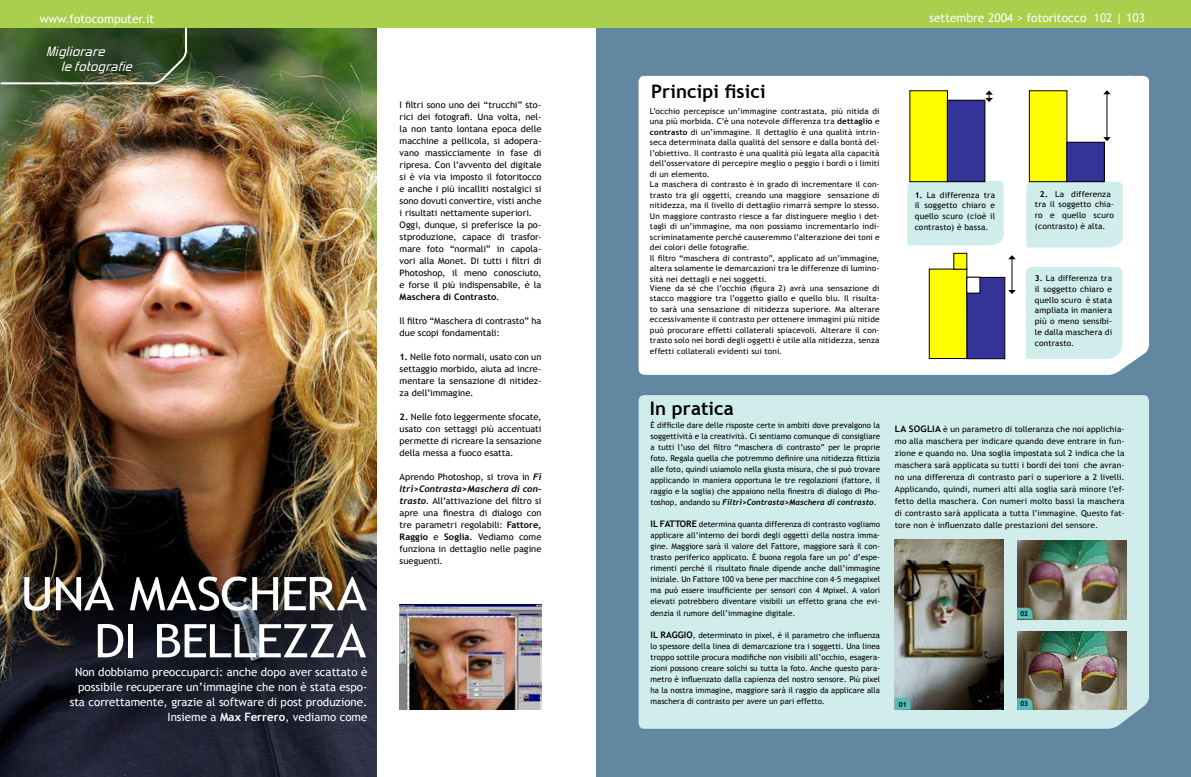
<style>
.page{position:relative;width:1191px;height:777px;background:#fff}
.page>*{position:absolute;margin:0;border:0;box-sizing:border-box;transform-origin:0 0}
.t1{font:46.3px "Trebuchet MS";letter-spacing:-.025em;color:#fff;scale:1.1 1}
.titulos{font:700 18.7px "Trebuchet MS";letter-spacing:.005em;color:#000}
.t2{font:italic 15.9px "Forgotten Futurist";letter-spacing:.03em;color:#fff;scale:1.2 1}
.t3{font:12px "Trebuchet MS";color:#fff}
.sommario{font:11.5px/15px "Trebuchet MS";color:#fff;text-align:right}
.t4{font:9px/12px "Trebuchet MS";color:#000;text-align:justify}
.testo{font:8.2px/10.7px "Trebuchet MS";letter-spacing:.01em;color:#000;text-align:justify}
.Stile_di_paragrafo_1{font:8px/11px "Trebuchet MS";color:#000;text-align:justify}
.testo-2{font:8px/10.5px "Trebuchet MS";letter-spacing:.01em;color:#000;text-align:justify}
.testo-3{font:700 7px "Trebuchet MS";color:#000;scale:.96 1}
.s1{font-weight:700}
.s2{font-family:"Trebuchet";font-weight:700;font-style:italic}
.s3{font-weight:700;font-size:9px}
</style>
<div class="page">
<div style="left:596px;top:28px;width:595px;height:749px;background:#6188a0"></div>
<img style="left:0;top:28px;width:376px;height:749px">
<img style="left:399px;top:605px;width:142px;height:104px">
<svg style="left:638px;top:76px;width:511px;height:299px"></svg>
<div style="left:907px;top:181px;width:96px;height:64px;background:#d0edeb"></div>
<div style="left:1026px;top:182px;width:96px;height:65px;background:#d0edeb"></div>
<div style="left:1026px;top:267px;width:96px;height:92px;background:#d0edeb"></div>
<div style="left:638px;top:395px;width:511px;height:334px;background:#d0edeb"></div>
<div style="left:910px;top:91px;width:37px;height:91px;background:#ff0"></div>
<div style="left:947px;top:100px;width:38px;height:82px;background:#339"></div>
<div style="left:947px;top:100px;width:38px;height:82px;border:1px solid #000"></div>
<div style="left:1029px;top:91px;width:38px;height:91px;background:#ff0"></div>
<div style="left:1029px;top:90px;width:38px;height:92px;border:1px solid #000"></div>
<div style="left:1066px;top:142px;width:38px;height:40px;background:#339"></div>
<div style="left:1066px;top:142px;width:38px;height:40px;border:1px solid #000"></div>
<hr style="left:1129px;top:79px;width:1px;height:49px;background:#fff">
<svg style="left:1125px;top:75px;width:8px;height:4px"></svg>
<svg style="left:1125px;top:128px;width:8px;height:4px"></svg>
<img style="left:895px;top:539px;width:108px;height:170px">
<img style="left:1017px;top:541px;width:109px;height:78px">
<img style="left:1017px;top:631px;width:109px;height:79px">
<svg style="left:895px;top:698px;width:17px;height:11px"></svg>
<svg style="left:1017px;top:607px;width:17px;height:12px"></svg>
<svg style="left:1017px;top:698px;width:17px;height:12px"></svg>
<svg style="left:985px;top:91px;width:8px;height:11px"></svg>
<hr style="left:1106px;top:94px;width:1px;height:44px;background:#000">
<svg style="left:1103px;top:90px;width:7px;height:4px"></svg>
<svg style="left:1103px;top:137px;width:7px;height:4px"></svg>
<hr style="left:1011px;top:259px;width:1px;height:31px;background:#000">
<svg style="left:1008px;top:255px;width:7px;height:4px"></svg>
<svg style="left:0;top:28px;width:188px;height:57px;background:#3e5632"></svg>
<div style="left:0;top:0;width:1191px;height:28px;background:#aace4d"></div>
<div style="left:929px;top:269px;width:37px;height:89px;background:#ff0"></div>
<div style="left:929px;top:269px;width:38px;height:90px;border:1px solid #000"></div>
<svg style="left:966px;top:277px;width:49px;height:82px"></svg>
<svg style="left:953px;top:253px;width:14px;height:17px"></svg>
<p class="t3" style="left:40px;top:12px;width:116px">www.fotocomputer.it</p>
<p class="t3" style="left:929px;top:11px;width:217px">settembre 2004 &gt; fotoritocco 102 | 103</p>
<p class="t2" style="left:46px;top:45px;width:50px">Migliorare</p>
<p class="t2" style="left:61px;top:59px;width:60px">le fotografie</p>
<p class="t1" style="left:21px;top:566px;width:316px">UNA MASCHERA</p>
<p class="t1" style="left:94px;top:613px;width:249px">DI BELLEZZA</p>
<p class="sommario" style="left:70px;top:664px;width:299px">Non dobbiamo preoccuparci: anche dopo aver scattato è possibile recuperare un’immagine che non è stata espo&shy;sta correttamente, grazie al software di post produzione.<br>Insieme a <span class="s1">Max Ferrero</span>, vediamo come</p>
<p class="t4" style="left:399px;top:99px;width:143px">I filtri sono uno dei “trucchi” sto&shy;rici dei fotografi. Una volta, nel&shy;la non tanto lontana epoca delle macchine a pellicola, si adopera&shy;vano massicciamente in fase di ripresa. Con l’avvento del digitale si è via via imposto il fotoritocco e anche i più incalliti nostalgici si sono dovuti convertire, visti anche i risultati nettamente superiori.</p>
<p class="t4" style="left:399px;top:219px;width:143px">Oggi, dunque, si preferisce la po&shy;stproduzione, capace di trasfor&shy;mare foto “normali” in capola&shy;vori alla Monet. Di tutti i filtri di Photoshop, il meno conosciuto, e forse il più indispensabile, è la <span class="s1">Maschera di Contrasto</span>.</p>
<p class="t4" style="left:399px;top:315px;width:143px">Il filtro “Maschera di contrasto” ha due scopi fondamentali:</p>
<p class="t4" style="left:399px;top:351px;width:143px"><span class="s1">1.</span> Nelle foto normali, usato con un settaggio morbido, aiuta ad incre&shy;mentare la sensazione di nitidez&shy;za dell’immagine.</p>
<p class="t4" style="left:399px;top:411px;width:143px"><span class="s1">2.</span> Nelle foto leggermente sfocate, usato con settaggi più accentuati permette di ricreare la sensazione della messa a fuoco esatta.</p>
<p class="t4" style="left:399px;top:471px;width:143px">Aprendo Photoshop, si trova in <span class="s2">Fi ltri&gt;Contrasta&gt;Maschera di con&shy;trasto</span>. All’attivazione del filtro si apre una finestra di dialogo con tre parametri regolabili: <span class="s1">Fattore, Raggio</span> e <span class="s1">Soglia</span>. Vediamo come funziona in dettaglio nelle pagine sueguenti.</p>
<p class="titulos" style="left:651px;top:80px;width:116px">Principi fisici</p>
<p class="testo-2" style="left:650px;top:106px;width:231px">L’occhio percepisce un’immagine contrastata, più nitida di una più morbida. C’è una notevole differenza tra <span class="s1">dettaglio</span> e <span class="s1">contrasto</span> di un’immagine. Il dettaglio è una qualità intrin&shy;seca determinata dalla qualità del sensore e dalla bontà del&shy;l’obiettivo. Il contrasto è una qualità più legata alla capacità dell’osservatore di percepire meglio o peggio i bordi o i limiti di un elemento.</p>
<p class="testo-2" style="left:650px;top:179px;width:231px">La maschera di contrasto è in grado di incrementare il con&shy;trasto tra gli oggetti, creando una maggiore sensazione di nitidezza, ma il livello di dettaglio rimarrà sempre lo stesso.<br>Un maggiore contrasto riesce a far distinguere meglio i det&shy;tagli di un’immagine, ma non possiamo incrementarlo indi&shy;scriminatamente perché causeremmo l’alterazione dei toni e dei colori delle fotografie.</p>
<p class="testo-2" style="left:650px;top:253px;width:231px">Il filtro “maschera di contrasto”, applicato ad un’immagine, altera solamente le demarcazioni tra le differenze di lumino&shy;sità nei dettagli e nei soggetti.</p>
<p class="testo-2" style="left:650px;top:283px;width:231px">Viene da sé che l’occhio (figura 2) avrà una sensazione di stacco maggiore tra l’oggetto giallo e quello blu. Il risulta&shy;to sarà una sensazione di nitidezza superiore. Ma alterare eccessivamente il contrasto per ottenere immagini più nitide può procurare effetti collaterali spiacevoli. Alterare il con&shy;trasto solo nei bordi degli oggetti è utile alla nitidezza, senza effetti collaterali evidenti sui toni.</p>
<p class="testo" style="left:914px;top:189px;width:82px"><span class="s1">1.</span> La differenza tra il soggetto chiaro e quello scuro (cioè il contrasto) è bassa.</p>
<p class="testo" style="left:1035px;top:188px;width:80px;text-align:left;text-indent:5px"><span class="s1">2.</span> La differenza tra il soggetto chia&shy;ro e quello scuro (contrasto) è alta.</p>
<p class="testo" style="left:1035px;top:273px;width:79px"><span class="s1">3.</span> La differenza tra il soggetto chiaro e quello scuro è stata ampliata in maniera più o meno sensibi&shy;le dalla maschera di contrasto.</p>
<p class="titulos" style="left:650px;top:397px;width:86px">In pratica</p>
<p class="Stile_di_paragrafo_1" style="left:650px;top:420px;width:231px">È difficile dare delle risposte certe in ambiti dove prevalgono la soggettività e la creatività. Ci sentiamo comunque di consigliare a tutti l’uso del filtro “maschera di contrasto” per le proprie foto. Regala quella che potremmo definire una nitidezza fittizia alle foto, quindi usiamolo nella giusta misura, che si può trovare applicando in maniera opportuna le tre regolazioni (fattore, il raggio e la soglia) che appaiono nella finestra di dialogo di Pho&shy;toshop, andando su <span class="s2">Filtri&gt;Contrasta&gt;Maschera di contrasto</span>.</p>
<p class="Stile_di_paragrafo_1" style="left:650px;top:519px;width:231px"><span class="s3">IL FATTORE</span> determina quanta differenza di contrasto vogliamo applicare all’interno dei bordi degli oggetti della nostra imma&shy;gine. Maggiore sarà il valore del Fattore, maggiore sarà il con&shy;trasto periferico applicato. È buona regola fare un po’ d’espe&shy;rimenti perché il risultato finale dipende anche dall’immagine iniziale. Un Fattore 100 va bene per macchine con 4-5 megapixel ma può essere insufficiente per sensori con 4 Mpixel. A valori elevati potrebbero diventare visibili un effetto grana che evi&shy;denzia il rumore dell’immagine digitale.</p>
<p class="Stile_di_paragrafo_1" style="left:650px;top:629px;width:231px"><span class="s3">IL RAGGIO</span>, determinato in pixel, è il parametro che influenza lo spessore della linea di demarcazione tra i soggetti. Una linea troppo sottile procura modifiche non visibili all’occhio, esagera&shy;zioni possono creare solchi su tutta la foto. Anche questo para&shy;metro è influenzato dalla capienza del nostro sensore. Più pixel ha la nostra immagine, maggiore sarà il raggio da applicare alla maschera di contrasto per avere un pari effetto.</p>
<p class="testo" style="left:895px;top:423px;width:231px;line-height:12px"><span class="s3">LA SOGLIA</span> è un parametro di tolleranza che noi applichia&shy;mo alla maschera per indicare quando deve entrare in fun&shy;zione e quando no. Una soglia impostata sul 2 indica che la maschera sarà applicata su tutti i bordi dei toni che avran&shy;no una differenza di contrasto pari o superiore a 2 livelli.<br>Applicando, quindi, numeri alti alla soglia sarà minore l’ef&shy;fetto della maschera. Con numeri molto bassi la maschera di contrasto sarà applicata a tutta l’immagine. Questo fat&shy;tore non è influenzato dalle prestazioni del sensore.</p>
<p class="testo-3" style="left:899px;top:700px;width:10px">01</p>
<p class="testo-3" style="left:1020px;top:608px;width:10px">02</p>
<p class="testo-3" style="left:1020px;top:699px;width:10px">03</p>
</div>
